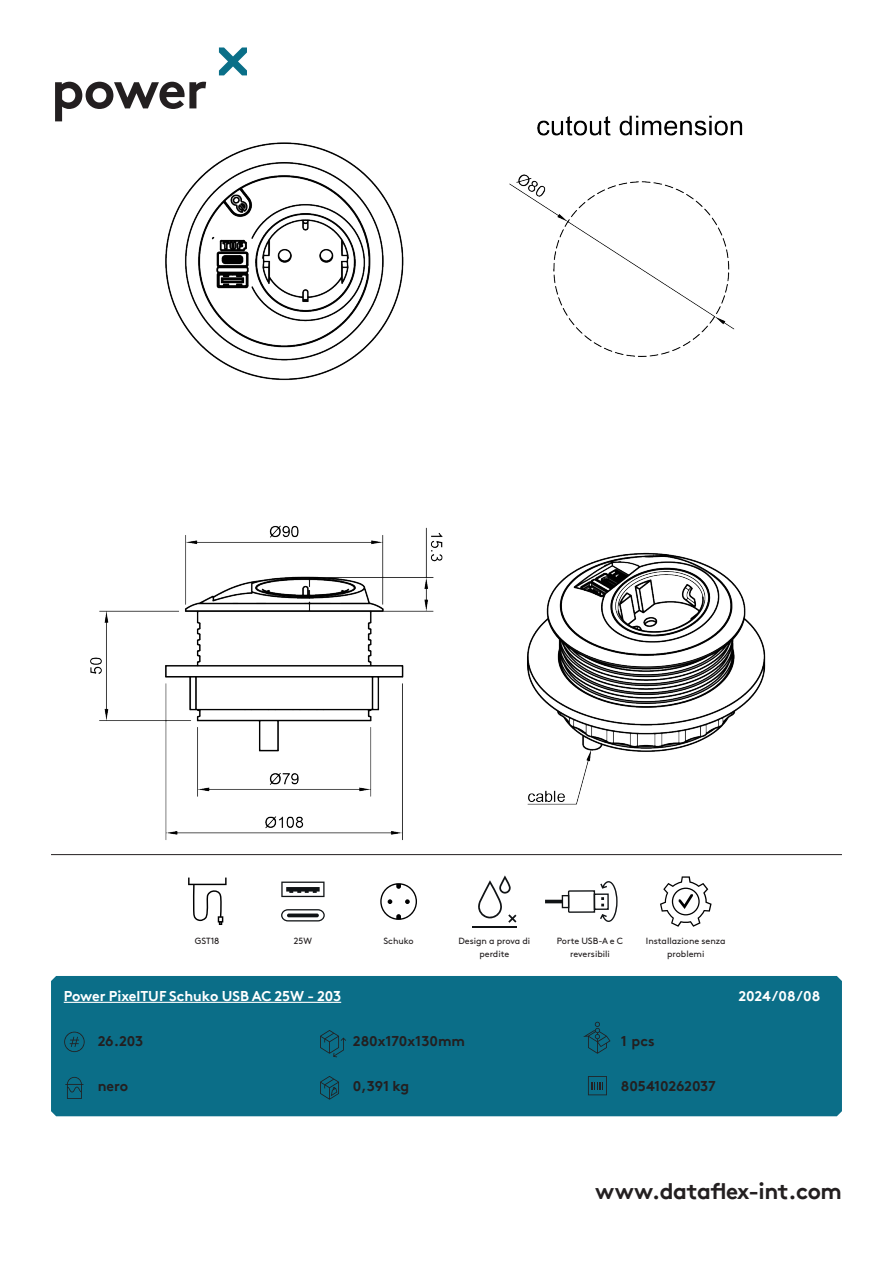
<style>
.page{position:relative;width:893px;height:1263px;background:#fff}
.page>*{position:absolute;margin:0;border:0;box-sizing:border-box;transform-origin:0 0}
.t1{font:700 54px "Brown Pro TT";letter-spacing:-.03em;color:#231f20}
.t2{font:700 22.5px "Brown Pro TT";letter-spacing:-.02em;color:#231f20}
.specificaties{font:700 14.25px "Brown Pro TT";color:#231f20}
.t3{font:700 14.25px "Brown Pro TT";color:#fff}
.onderschrift{font:9px/12.8px "Brown";color:#231f20;text-align:center}
</style>
<div class="page">
<svg style="left:219px;top:47px;width:28px;height:28px"></svg>
<hr style="left:51px;top:854px;width:791px;height:1px;background:#231f20">
<svg style="left:188px;top:877px;width:39px;height:48px"></svg>
<svg style="left:281px;top:909px;width:44px;height:12px"></svg>
<svg style="left:287px;top:913px;width:32px;height:4px"></svg>
<svg style="left:281px;top:881px;width:44px;height:16px"></svg>
<svg style="left:380px;top:883px;width:37px;height:37px"></svg>
<hr style="left:472px;top:926px;width:44px;height:2px;background:#101315">
<svg style="left:478px;top:875px;width:38px;height:48px"></svg>
<div style="left:562px;top:895px;width:7px;height:13px;border:1px solid #101315"></div>
<hr style="left:545px;top:900px;width:17px;height:3px;background:#101315">
<svg style="left:567px;top:881px;width:51px;height:41px"></svg>
<svg style="left:660px;top:876px;width:52px;height:51px"></svg>
<div style="left:51px;top:976px;width:791px;height:140px;background:#0b6e88"></div>
<img style="left:66px;top:115px;width:761px;height:740px">
<svg style="left:64px;top:1032px;width:21px;height:20px"></svg>
<svg style="left:65px;top:1077px;width:18px;height:22px"></svg>
<svg style="left:320px;top:1030px;width:26px;height:27px"></svg>
<svg style="left:583px;top:1022px;width:27px;height:32px"></svg>
<svg style="left:320px;top:1076px;width:19px;height:24px"></svg>
<svg style="left:588px;top:1076px;width:19px;height:19px"></svg>
<hr style="left:64px;top:1002px;width:277px;height:1px;background:#fff">
<h1 class="t1" style="left:51px;top:46px;width:158px">power</h1>
<p class="onderschrift" style="left:195px;top:934px;width:26px">GST18</p>
<p class="onderschrift" style="left:294px;top:934px;width:20px">25W</p>
<p class="onderschrift" style="left:383px;top:934px;width:32px">Schuko</p>
<p class="onderschrift" style="left:458px;top:934px;width:73px">Design a prova di perdite</p>
<p class="onderschrift" style="left:557px;top:934px;width:68px">Porte USB-A e C reversibili</p>
<p class="onderschrift" style="left:646px;top:934px;width:81px">Installazione senza problemi</p>
<h3 class="t3" style="left:64px;top:985px;width:279px">Power PixelTUF Schuko USB AC 25W - 203</h3>
<h3 class="t3" style="left:738px;top:985px;width:83px">2024/08/08</h3>
<h3 class="specificaties" style="left:98px;top:1029px;width:47px">26.203</h3>
<p class="specificaties" style="left:98px;top:1074px;width:32px">nero</p>
<p class="specificaties" style="left:353px;top:1029px;width:114px">280x170x130mm</p>
<p class="specificaties" style="left:621px;top:1029px;width:35px">1 pcs</p>
<p class="specificaties" style="left:353px;top:1074px;width:58px">0,391 kg</p>
<h3 class="specificaties" style="left:621px;top:1074px;width:96px">805410262037</h3>
<h2 class="t2" style="left:595px;top:1173px;width:248px">www.dataflex-int.com</h2>
</div>
